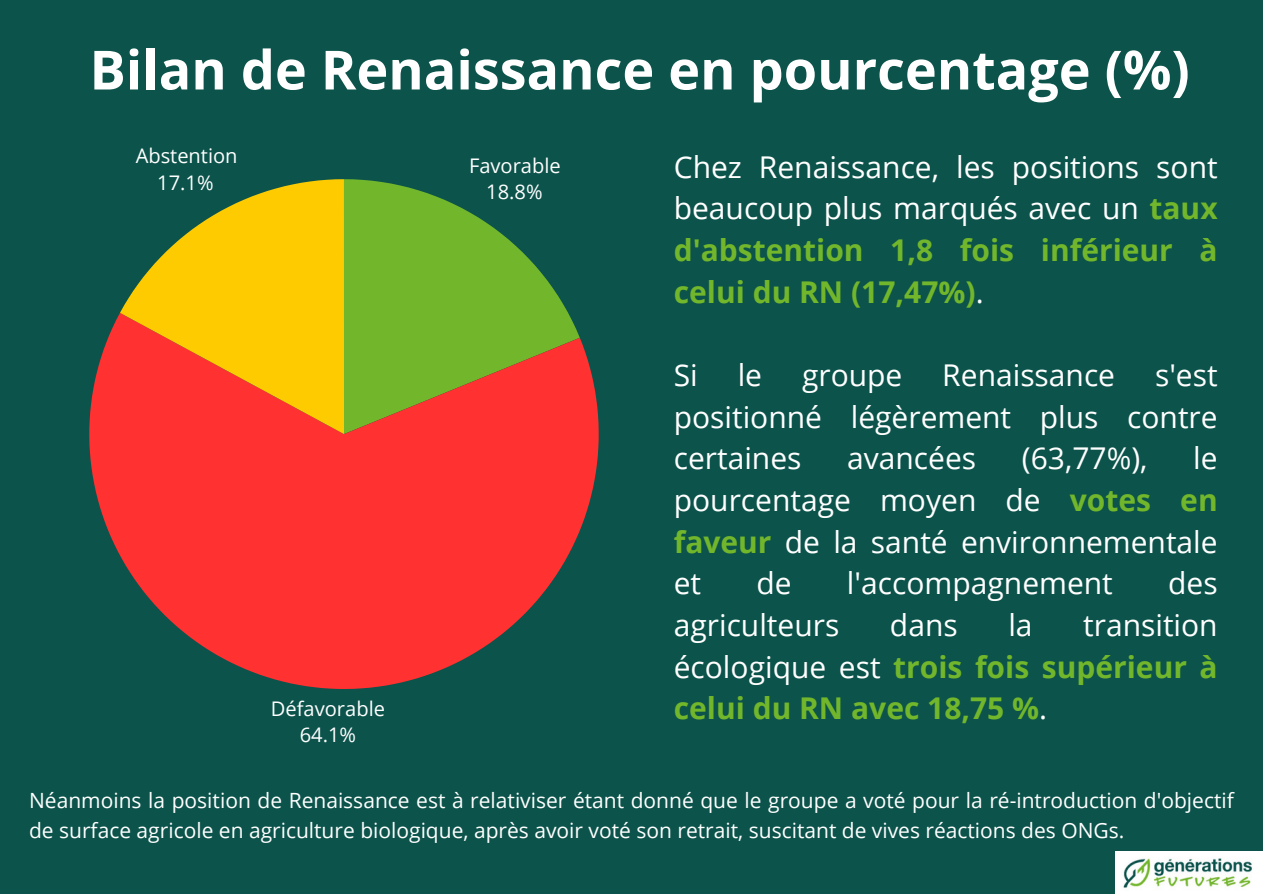
<style>
.page{position:relative;width:1263px;height:894px;background:#fff}
.page>*{position:absolute;margin:0;border:0;box-sizing:border-box;transform-origin:0 0}
.t1{font:700 54px "Open Sans";color:#fff}
.t2{font:30px/41.7px "Open Sans";color:#fff;text-align:justify}
.t3{font:700 30px/41.7px "Open Sans";color:#72b62b;text-align:justify}
.t4{font:21px/29.2px "Open Sans";color:#fff}
.t5{font:20.1px/26px "Open Sans";color:#fff;text-align:center}
.s1{font-weight:700;color:#72b62b}
.s2{font-weight:400;color:#fff}
</style>
<div class="page">
<div style="left:0;top:0;width:1263px;height:893px;background:#0b534b"></div>
<img style="left:1115px;top:851px;width:148px;height:41px">
<svg style="left:344px;top:179px;width:224px;height:134px;fill:#72b62b"></svg>
<svg style="left:89px;top:313px;width:510px;height:375px;fill:#ff3131"></svg>
<svg style="left:120px;top:179px;width:224px;height:255px;fill:#fdcb00"></svg>
<h1 class="t1" style="left:90px;top:32px;width:1102px">Bilan de Renaissance en pourcentage (%)</h1>
<p class="t5" style="left:136px;top:143px;width:103px">Abstention<br>17.1%</p>
<h2 class="t2" style="left:674px;top:145px;width:545px">Chez Renaissance, les positions sont beaucoup plus marqués avec un <span class="s1">taux d'abstention 1,8 fois inférieur à celui du RN (17,47%)</span>.</h2>
<p class="t5" style="left:469px;top:152px;width:93px">Favorable<br>18.8%</p>
<p class="t5" style="left:271px;top:694px;width:116px">Défavorable<br>64.1%</p>
<p class="t2" style="left:674px;top:353px;width:26px">Si</p>
<p class="t2" style="left:738px;top:353px;width:26px">le</p>
<p class="t2" style="left:802px;top:353px;width:102px">groupe</p>
<p class="t2" style="left:942px;top:353px;width:174px">Renaissance</p>
<p class="t2" style="left:674px;top:353px;width:545px;text-indent:481px">s'est positionné légèrement plus contre certaines</p>
<p class="t2" style="left:847px;top:436px;width:131px">avancées</p>
<p class="t2" style="left:1022px;top:436px;width:127px">(63,77%),</p>
<p class="t2" style="left:674px;top:436px;width:545px;text-indent:519px">le pourcentage moyen de <span class="s1">votes en faveur</span> de la santé environnementale et</p>
<p class="t2" style="left:756px;top:561px;width:37px">de</p>
<p class="t2" style="left:847px;top:561px;width:267px">l'accompagnement</p>
<p class="t2" style="left:1168px;top:561px;width:51px">des</p>
<p class="t2" style="left:674px;top:603px;width:167px">agriculteurs</p>
<p class="t2" style="left:890px;top:603px;width:69px">dans</p>
<p class="t2" style="left:1008px;top:603px;width:26px">la</p>
<p class="t3" style="left:674px;top:603px;width:545px;text-indent:409px"><span class="s2">transition écologique est</span> trois fois supérieur à celui du RN avec 18,75 %<span class="s2">.</span></p>
<p class="t4" style="left:29px;top:785px;width:1206px">Néanmoins la position de Renaissance est à relativiser étant donné que le groupe a voté pour la ré-introduction d'objectif de surface agricole en agriculture biologique, après avoir voté son retrait, suscitant de vives réactions des ONGs.</p>
</div>
